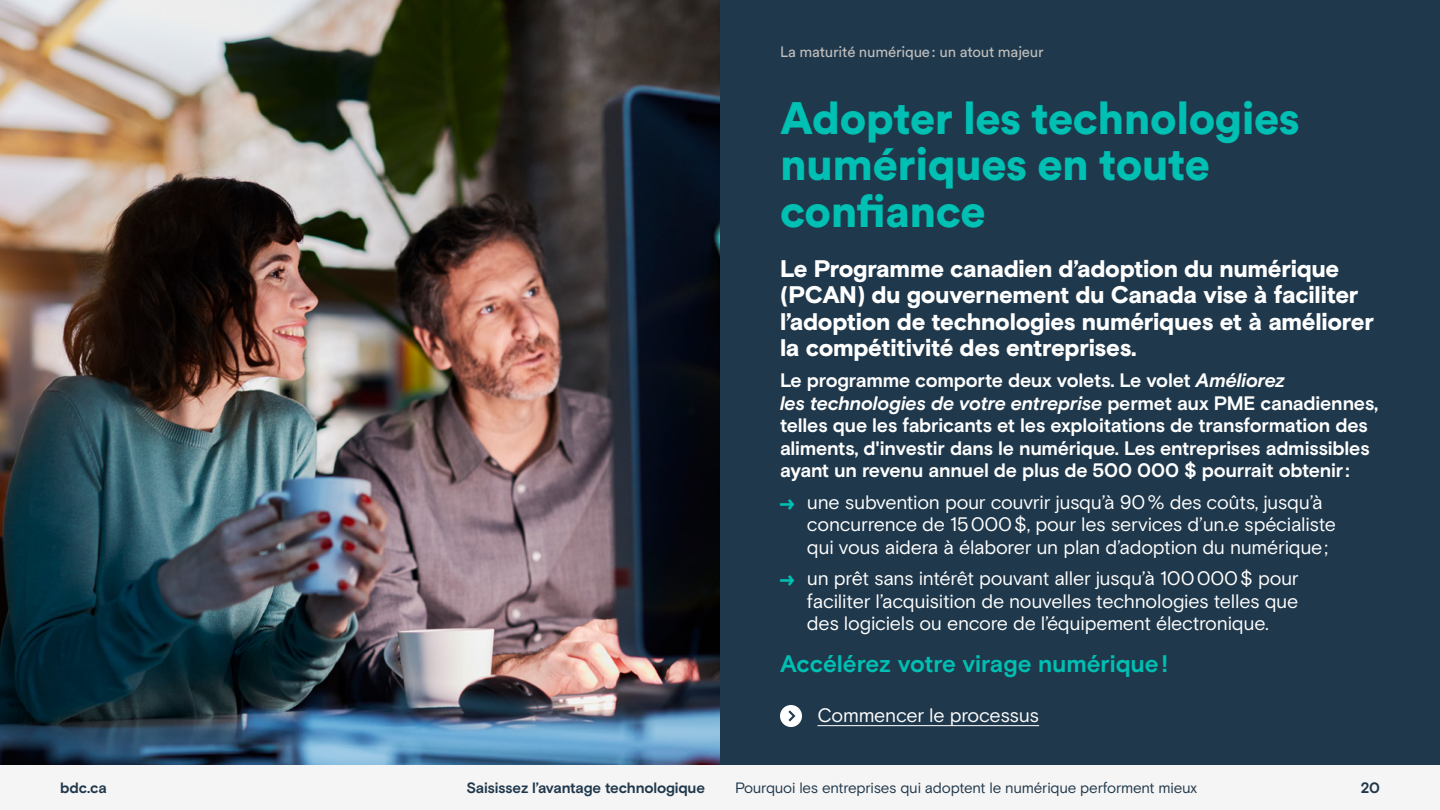
<style>
.page{position:relative;width:1440px;height:810px;background:#fff}
.page>*{position:absolute;margin:0;border:0;box-sizing:border-box;transform-origin:0 0}
.t1{font:900 45px/46.5px "Circular Std";letter-spacing:-.01em;color:#00bfb3}
.t2{font:900 24px/26.2px "Basis Grotesque";letter-spacing:-.015em;color:#fff}
.t3{font:700 24px "Basis Grotesque";letter-spacing:-.005em;color:#00bfb3}
.t4{font:19.5px/22.5px "Basis Grotesque";letter-spacing:-.015em;color:#fff}
.t5{font:700 19.5px/22.5px "Basis Grotesque";letter-spacing:-.01em;color:#fff}
.t6{font:15px "Basis Grotesque";letter-spacing:-.015em;color:#1f384b}
.t7{font:700 15px "Basis Grotesque";letter-spacing:-.01em;color:#1f384b}
.t8{font:15px "Circular Std";letter-spacing:-.01em;color:#bfbebd}
.s1{font-style:italic}
.s2{font-family:"Basis BDC Extra Glyphs";font-weight:900;font-size:21px;color:#00bfb3}
</style>
<div class="page">
<div style="left:720px;top:0;width:720px;height:765px;background:#1f384b"></div>
<hr style="left:818px;top:725px;width:221px;height:1px;background:#fff">
<svg style="left:780px;top:705px;width:22px;height:22px"></svg>
<img style="left:0;top:0;width:720px;height:765px">
<div style="left:0;top:765px;width:1440px;height:45px;background:#f6f5f5"></div>
<p class="t8" style="left:780px;top:43px;width:265px">La maturité numérique: un atout majeur</p>
<h1 class="t1" style="left:780px;top:94px;width:521px">Adopter les technologies numériques en toute confiance</h1>
<p class="t2" style="left:780px;top:255px;width:596px">Le Programme canadien d’adoption du numérique (PCAN) du gouvernement du Canada vise à faciliter l’adoption de technologies numériques et à améliorer la compétitivité des entreprises.</p>
<p class="t5" style="left:780px;top:369px;width:600px">Le programme comporte deux volets. Le volet <span class="s1">Améliorez<br>les technologies de votre entreprise</span> permet aux PME canadiennes, telles que les fabricants et les exploitations de transformation des aliments, d'investir dans le numérique. Les entreprises admissibles ayant un revenu annuel de plus de 500 000 $ pourrait obtenir:</p>
<p class="t4" style="left:807px;top:491px;width:531px;text-indent:-27px"><span class="s2">&gt;</span> une subvention pour couvrir jusqu’à 90% des coûts, jusqu’à concurrence de 15000$, pour les services d’un.e spécialiste qui vous aidera à élaborer un plan d’adoption du numérique;</p>
<p class="t4" style="left:807px;top:567px;width:493px;text-align:justify;text-indent:-27px"><span class="s2">&gt;</span> un prêt sans intérêt pouvant aller jusqu’à 100000$ pour faciliter l’acquisition de nouvelles technologies telles que des logiciels ou encore de l’équipement électronique.</p>
<p class="t3" style="left:780px;top:650px;width:390px">Accélérez votre virage numérique!</p>
<p class="t4" style="left:817px;top:704px;width:223px">Commencer le processus</p>
<p class="t7" style="left:60px;top:779px;width:49px">bdc.ca</p>
<p class="t7" style="left:466px;top:779px;width:240px">Saisissez l’avantage technologique</p>
<p class="t6" style="left:735px;top:779px;width:463px">Pourquoi les entreprises qui adoptent le numérique performent mieux</p>
<p class="t7" style="left:1361px;top:779px;width:21px">20</p>
</div>
